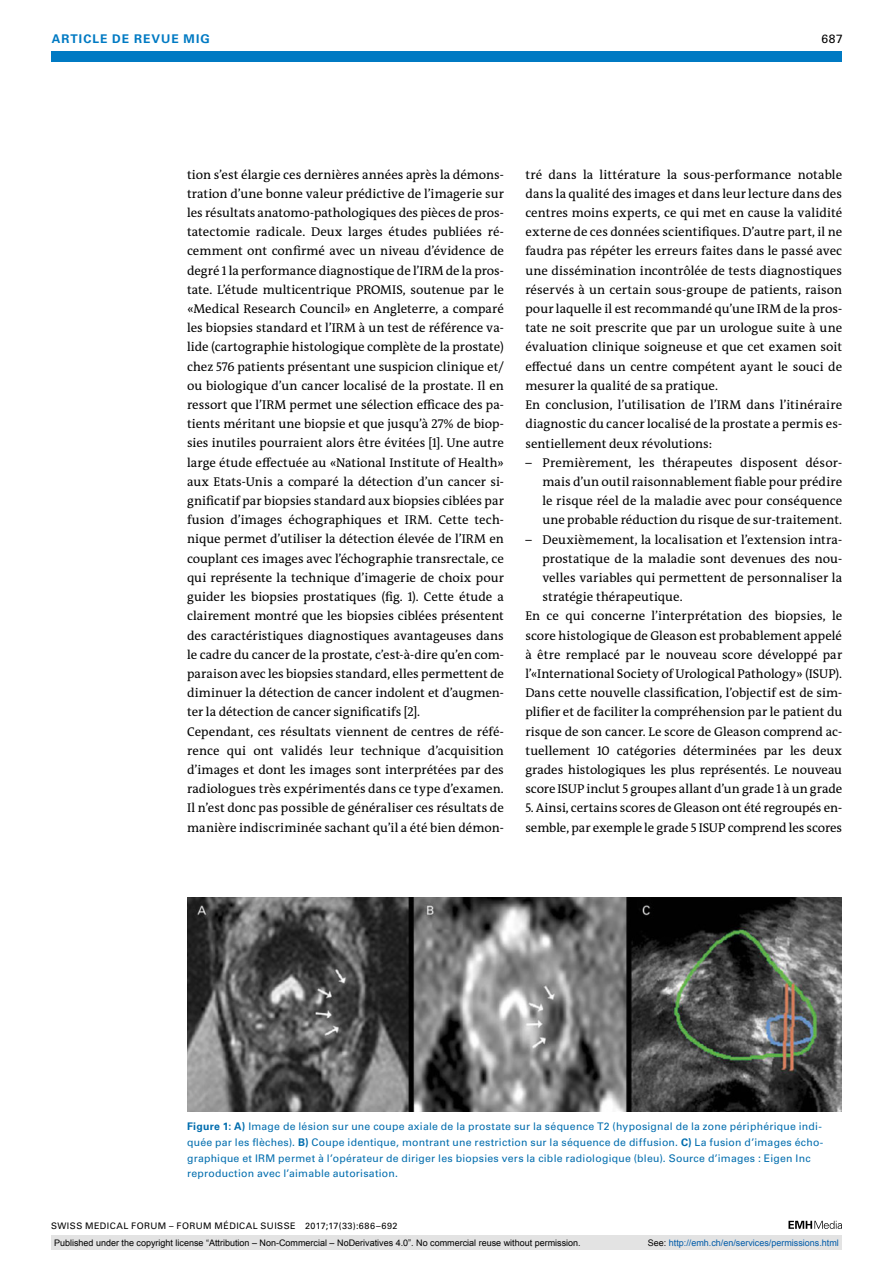
<style>
.page{position:relative;width:893px;height:1263px;background:#fff}
.page>*{position:absolute;margin:0;border:0;box-sizing:border-box;transform-origin:0 0}
.t1{font:12.75px/19.2px "The Antiqua B W5 Plain";color:#000}
.t2{font:700 12px "Univers LT Std";color:#007ac3}
.t3{font:12px "Univers LT Std";color:#000}
.t4{font:10.5px/15.8px "Univers LT Std";letter-spacing:.02em;color:#006dae}
.t5{font:9px "Arial";color:#000}
.t6{font:9px "Univers LT Std";letter-spacing:.05em;color:#000}
.t7{font:9px "Arial";color:#005ba9}
.s1{font-weight:700}
.s2{color:#000}
</style>
<div class="page">
<div style="left:51px;top:51px;width:791px;height:11px;background:#007ac3"></div>
<svg style="left:788px;top:1221px;width:54px;height:8px"></svg>
<img style="left:187px;top:898px;width:655px;height:214px">
<div style="left:51px;top:1235px;width:791px;height:15px;background:#e3e3e3"></div>
<p class="t2" style="left:52px;top:31px;width:19px">ARTICLE</p>
<p class="t2" style="left:112px;top:31px;width:32px">DE REVUE</p>
<p class="t2" style="left:184px;top:31px;width:28px">MIG</p>
<p class="t3" style="left:821px;top:31px;width:23px">687</p>
<p class="t1" style="left:187px;top:165px;width:318px">tion s’est élargie ces dernières années après la démons&shy;tration d’une bonne valeur prédictive de l’imagerie sur les résultats anatomo-pathologiques des pièces de pros&shy;tatectomie radicale. Deux larges études publiées ré&shy;cemment ont confirmé avec un niveau d’évidence de degré 1 la performance diagnostique de l’IRM de la pros&shy;tate. L’étude multicentrique PROMIS, soutenue par le «Medical Research Council» en Angleterre, a comparé les biopsies standard et l’IRM à un test de référence va&shy;lide (cartographie histologique complète de la prostate) chez 576 patients présentant une suspicion clinique et/ ou biologique d’un cancer localisé de la prostate. Il en ressort que l’IRM permet une sélection efficace des pa&shy;tients méritant une biopsie et que jusqu’à 27% de biop&shy;sies inutiles pourraient alors être évitées [1]. Une autre large étude effectuée au «National Institute of Health» aux Etats-Unis a comparé la détection d’un cancer si&shy;gnificatif par biopsies standard aux biopsies ciblées par fusion d’images échographiques et IRM. Cette tech&shy;nique permet d’utiliser la détection élevée de l’IRM en couplant ces images avec l’échographie transrectale, ce qui représente la technique d’imagerie de choix pour guider les biopsies prostatiques (fig. 1). Cette étude a clairement montré que les biopsies ciblées présentent des caractéristiques diagnostiques avantageuses dans le cadre du cancer de la prostate, c’est-à-dire qu’en com&shy;paraison avec les biopsies standard, elles permettent de diminuer la détection de cancer indolent et d’augmen&shy;ter la détection de cancer significatifs [2].<br>Cependant, ces résultats viennent de centres de réfé&shy;rence qui ont validés leur technique d’acquisition d’images et dont les images sont interprétées par des radiologues très expérimentés dans ce type d’examen.<br>Il n’est donc pas possible de généraliser ces résultats de manière indiscriminée sachant qu’il a été bien démon-</p>
<p class="t1" style="left:525px;top:165px;width:318px">tré dans la littérature la sous-performance notable dans la qualité des images et dans leur lecture dans des centres moins experts, ce qui met en cause la validité externe de ces données scientifiques. D’autre part, il ne faudra pas répéter les erreurs faites dans le passé avec une dissémination incontrôlée de tests diagnostiques réservés à un certain sous-groupe de patients, raison pour laquelle il est recommandé qu’une IRM de la pros&shy;tate ne soit prescrite que par un urologue suite à une évaluation clinique soigneuse et que cet examen soit effectué dans un centre compétent ayant le souci de mesurer la qualité de sa pratique.<br>En conclusion, l’utilisation de l’IRM dans l’itinéraire diagnostic du cancer localisé de la prostate a permis es&shy;sentiellement deux révolutions:</p>
<p class="t1" style="left:542px;top:453px;width:301px;text-align:justify;text-indent:-17px">– Premièrement, les thérapeutes disposent désor&shy;mais d’un outil raisonnablement fiable pour prédire le risque réel de la maladie avec pour conséquence une probable réduction du risque de sur-traitement.</p>
<p class="t1" style="left:525px;top:530px;width:318px">– Deuxièmement, la localisation et l’extension intra-</p>
<p class="t1" style="left:542px;top:549px;width:301px">prostatique de la maladie sont devenues des nou-</p>
<p class="t1" style="left:542px;top:568px;width:301px">velles variables qui permettent de personnaliser la</p>
<p class="t1" style="left:542px;top:587px;width:142px">stratégie thérapeutique.</p>
<p class="t1" style="left:525px;top:606px;width:318px">En ce qui concerne l’interprétation des biopsies, le</p>
<p class="t1" style="left:525px;top:626px;width:318px">score histologique de Gleason est probablement appelé</p>
<p class="t1" style="left:525px;top:645px;width:318px">à être remplacé par le nouveau score développé par</p>
<p class="t1" style="left:525px;top:664px;width:318px">l’«International Society of Urological Pathology» (ISUP).</p>
<p class="t1" style="left:525px;top:683px;width:318px">Dans cette nouvelle classification, l’objectif est de sim-</p>
<p class="t1" style="left:525px;top:702px;width:318px">plifier et de faciliter la compréhension par le patient du</p>
<p class="t1" style="left:525px;top:722px;width:318px">risque de son cancer. Le score de Gleason comprend ac-</p>
<p class="t1" style="left:525px;top:741px;width:318px">tuellement 10 catégories déterminées par les deux</p>
<p class="t1" style="left:525px;top:760px;width:318px">grades histologiques les plus représentés. Le nouveau</p>
<p class="t1" style="left:525px;top:779px;width:318px">score ISUP inclut 5 groupes allant d’un grade 1 à un grade</p>
<p class="t1" style="left:525px;top:798px;width:318px">5. Ainsi, certains scores de Gleason ont été regroupés en&shy;semble, par exemple le grade 5 ISUP comprend les scores</p>
<p class="t4" style="left:187px;top:1118px;width:638px"><span class="s1">FIGURE 1: A)</span> Image de lésion sur une coupe axiale de la prostate sur la séquence T2 (hyposignal de la zone périphérique indi&shy;quée par les flèches). <span class="s1">B)</span> Coupe identique, montrant une restriction sur la séquence de diffusion. <span class="s1">C)</span> La fusion d’images écho&shy;graphique et IRM permet à l’opérateur de diriger les biopsies vers la cible radiologique (bleu). Source d’images : Eigen Inc reproduction avec l’aimable autorisation.</p>
<p class="t6" style="left:51px;top:1220px;width:348px">SWISS MEDICAL FORUM – FORUM MÉDICAL SUISSE 2017;17(33):686–692</p>
<p class="t5" style="left:54px;top:1237px;width:528px">Published under the copyright license “Attribution – Non-Commercial – NoDerivatives 4.0”. No commercial reuse without permission.</p>
<p class="t7" style="left:648px;top:1237px;width:193px"><span class="s2">See:</span> http://emh.ch/en/services/permissions.html</p>
</div>
